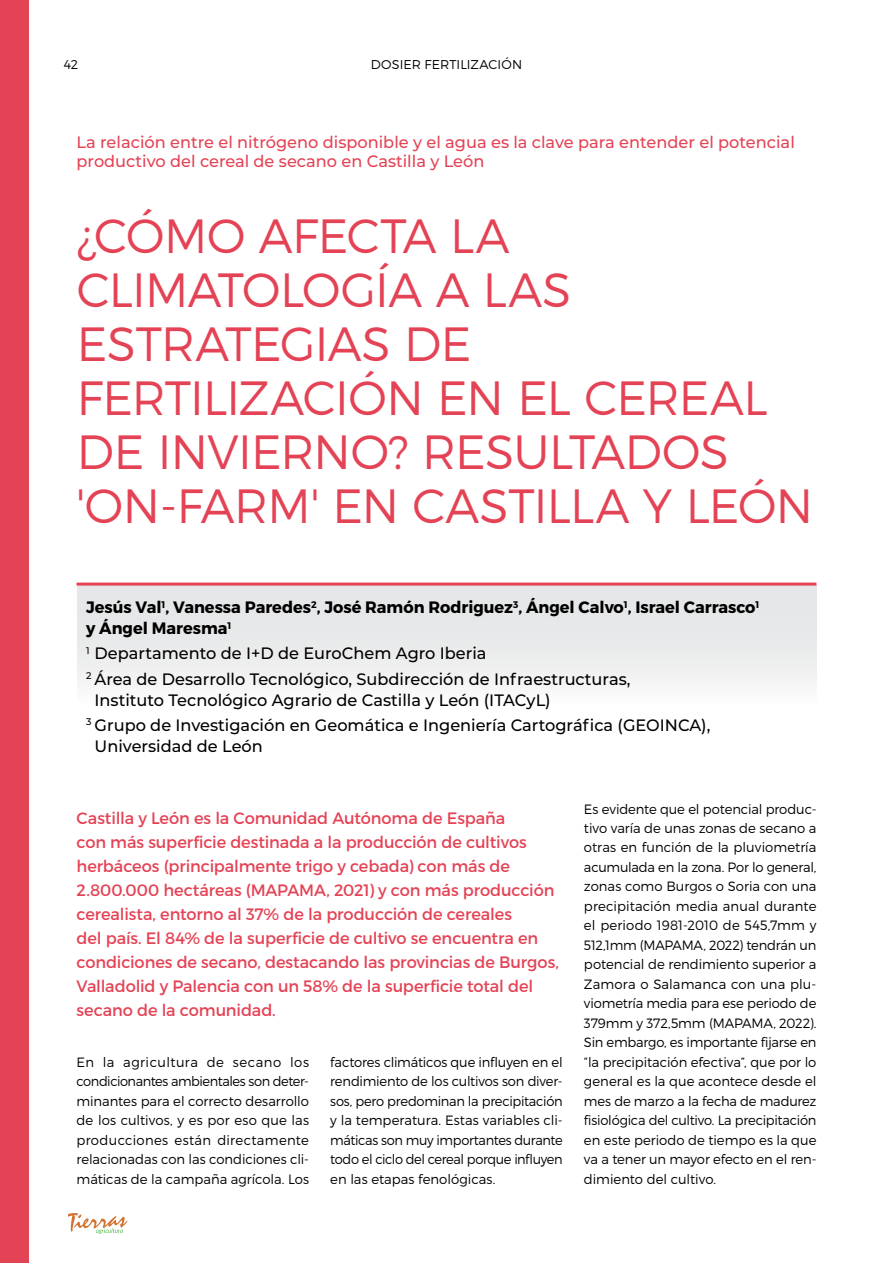
<style>
.page{position:relative;width:893px;height:1263px;background:#fff}
.page>*{position:absolute;margin:0;border:0;box-sizing:border-box;transform-origin:0 0}
.t1{font:300 48px/54px "Montserrat";letter-spacing:-.015em;color:#e44355}
.t2{font:16.5px/24px "Montserrat";letter-spacing:-.005em;color:#e44355}
.t3{font:500 16.5px/25.2px "Montserrat";color:#000}
.t4{font:500 16.5px/19.5px "Montserrat";color:#e44355}
.t5{font:700 16.5px/21px "Montserrat";color:#000}
.t6{font:300 13.5px/19.5px "Montserrat";letter-spacing:-.005em;color:#000;text-align:justify}
.t7{font:300 12.75px "Montserrat";letter-spacing:.005em;color:#000}
</style>
<div class="page">
<div style="left:0;top:0;width:28px;height:1263px;background:#e44355"></div>
<svg style="left:68px;top:1213px;width:60px;height:21px"></svg>
<div style="left:77px;top:585px;width:739px;height:119px;background:#e6e7e8"></div>
<hr style="left:77px;top:582px;width:739px;height:3px;background:#e44355">
<p class="t7" style="left:64px;top:57px;width:16px">42</p>
<p class="t7" style="left:371px;top:57px;width:153px">DOSIER FERTILIZACIÓN</p>
<p class="t4" style="left:77px;top:132px;width:720px">La relación entre el nitrógeno disponible y el agua es la clave para entender el potencial productivo del cereal de secano en Castilla y León</p>
<h1 class="t1" style="left:77px;top:208px;width:738px">¿CÓMO AFECTA LA<br>CLIMATOLOGÍA A LAS<br>ESTRATEGIAS DE<br>FERTILIZACIÓN EN EL CEREAL<br>DE INVIERNO? RESULTADOS 'ON-FARM' EN CASTILLA Y LEÓN</h1>
<p class="t5" style="left:86px;top:597px;width:675px">Jesús Val<sup>1</sup>, Vanessa Paredes<sup>2</sup>, José Ramón Rodriguez<sup>3</sup>, Ángel Calvo<sup>1</sup>, Israel Carrasco<sup>1 </sup>y Ángel Maresma<sup>1</sup></p>
<p class="t3" style="left:86px;top:640px;width:546px"><sup>1</sup> Departamento de I+D de EuroChem Agro Iberia<br><sup>2</sup> Área de Desarrollo Tecnológico, Subdirección de Infraestructuras,</p>
<p class="t3" style="left:86px;top:686px;width:626px;text-indent:9px">Instituto Tecnológico Agrario de Castilla y León (ITACyL)<br><sup>3</sup> Grupo de Investigación en Geomática e Ingeniería Cartográfica (GEOINCA),</p>
<p class="t3" style="left:95px;top:733px;width:170px">Universidad de León</p>
<p class="t2" style="left:77px;top:806px;width:484px">Castilla y León es la Comunidad Autónoma de España<br>con más superficie destinada a la producción de cultivos herbáceos (principalmente trigo y cebada) con más de 2.800.000 hectáreas (MAPAMA, 2021) y con más producción cerealista, entorno al 37% de la producción de cereales<br>del país. El 84% de la superficie de cultivo se encuentra en condiciones de secano, destacando las provincias de Burgos, Valladolid y Palencia con un 58% de la superficie total del secano de la comunidad.</p>
<p class="t6" style="left:77px;top:1052px;width:234px">En la agricultura de secano los condicionantes ambientales son deter&shy;minantes para el correcto desarrollo de los cultivos, y es por eso que las producciones están directamente relacionadas con las condiciones cli&shy;máticas de la campaña agrícola. Los</p>
<p class="t6" style="left:330px;top:1052px;width:234px">factores climáticos que influyen en el rendimiento de los cultivos son diver&shy;sos, pero predominan la precipitación y la temperatura. Estas variables cli&shy;máticas son muy importantes durante todo el ciclo del cereal porque influyen en las etapas fenológicas.</p>
<p class="t6" style="left:584px;top:799px;width:234px">Es evidente que el potencial produc&shy;tivo varía de unas zonas de secano a otras en función de la pluviometría acumulada en la zona. Por lo general, zonas como Burgos o Soria con una precipitación media anual durante el periodo 1981-2010 de 545,7mm y 512,1mm (MAPAMA, 2022) tendrán un potencial de rendimiento superior a Zamora o Salamanca con una plu&shy;viometría media para ese periodo de 379mm y 372,5mm (MAPAMA, 2022).<br>Sin embargo, es importante fijarse en “la precipitación efectiva”, que por lo general es la que acontece desde el mes de marzo a la fecha de madurez fisiológica del cultivo. La precipitación en este periodo de tiempo es la que va a tener un mayor efecto en el ren&shy;dimiento del cultivo.</p>
</div>
